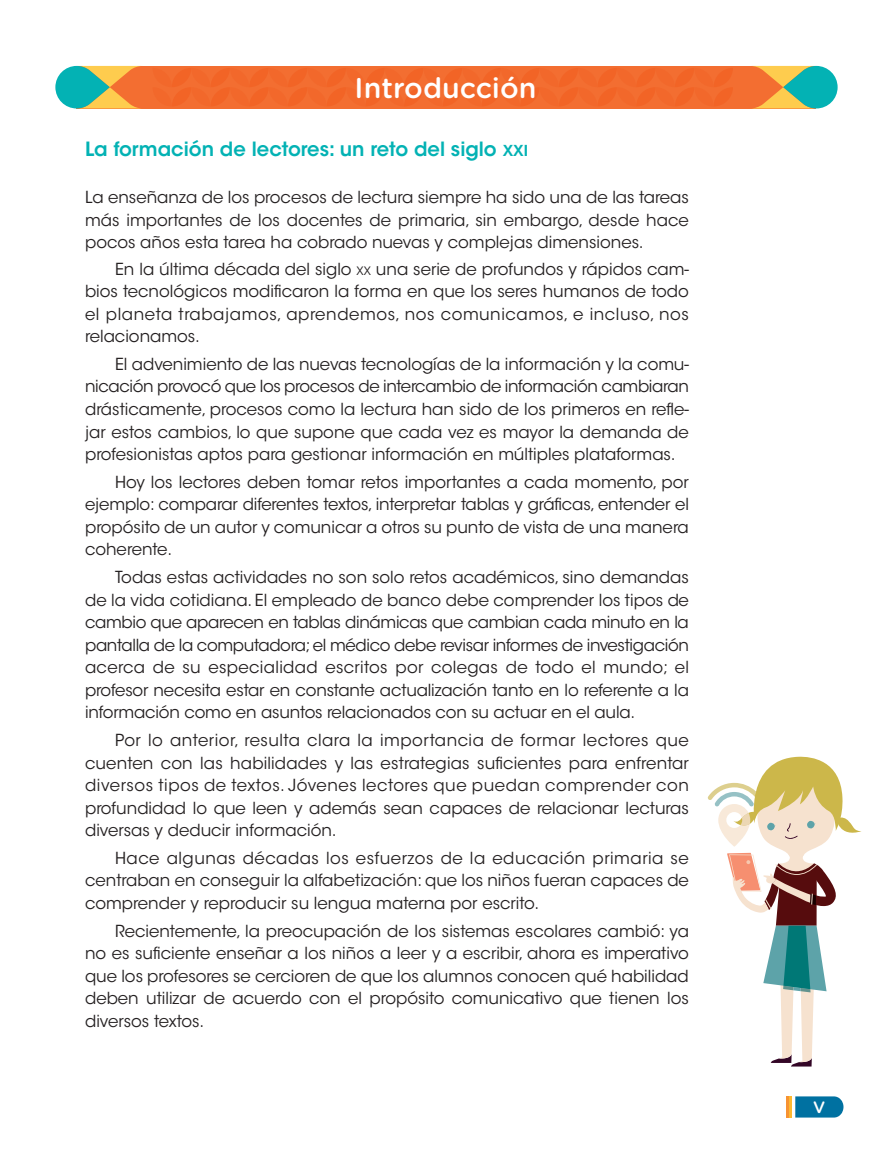
<style>
.page{position:relative;width:893px;height:1149px;background:#fff}
.page>*{position:absolute;margin:0;border:0;box-sizing:border-box;transform-origin:0 0}
.t1{font:500 28.5px "Gotham Rounded";color:#fff}
.t2{font:600 19.5px "ITC Avant Garde Std";color:#03b2b4}
.t3{font:16.5px/22.5px "ITC Avant Garde Std";color:#231f20;text-align:justify}
.t4{font:500 16.5px "Gotham Rounded";color:#fff}
.s1{font-size:15px}
.s2{font-size:11.55px}
</style>
<div class="page">
<svg style="left:795px;top:1096px;width:48px;height:21px"></svg>
<hr style="left:786px;top:1095px;width:3px;height:22px;background:#f79332">
<hr style="left:789px;top:1095px;width:2px;height:22px;background:#fdb931">
<div style="left:77px;top:66px;width:739px;height:42px;background:#f36e31"></div>
<svg style="left:172px;top:68px;width:561px;height:38px"></svg>
<svg style="left:753px;top:66px;width:85px;height:42px"></svg>
<svg style="left:55px;top:66px;width:85px;height:42px"></svg>
<svg style="left:708px;top:756px;width:153px;height:310px"></svg>
<h1 class="t1" style="left:355px;top:67px;width:183px">Introducción</h1>
<p class="t2" style="left:85px;top:136px;width:445px">La formación de lectores: un reto del siglo <span class="s1">XXI</span></p>
<p class="t3" style="left:85px;top:186px;width:605px">La enseñanza de los procesos de lectura siempre ha sido una de las tareas más importantes de los docentes de primaria, sin embargo, desde hace pocos años esta tarea ha cobrado nuevas y complejas dimensiones.</p>
<p class="t3" style="left:85px;top:257px;width:605px;text-indent:30px">En la última década del siglo <span class="s2">XX</span> una serie de profundos y rápidos cam&shy;bios tecnológicos modificaron la forma en que los seres humanos de todo el planeta trabajamos, aprendemos, nos comunicamos, e incluso, nos relacionamos.</p>
<p class="t3" style="left:85px;top:353px;width:605px;text-indent:30px">El advenimiento de las nuevas tecnologías de la información y la comu&shy;nicación provocó que los procesos de intercambio de información cambiaran drásticamente, procesos como la lectura han sido de los primeros en refle&shy;jar estos cambios, lo que supone que cada vez es mayor la demanda de profesionistas aptos para gestionar información en múltiples plataformas.</p>
<p class="t3" style="left:85px;top:470px;width:605px;text-indent:30px">Hoy los lectores deben tomar retos importantes a cada momento, por ejemplo: comparar diferentes textos, interpretar tablas y gráficas, entender el propósito de un autor y comunicar a otros su punto de vista de una manera coherente.</p>
<p class="t3" style="left:85px;top:566px;width:605px;text-indent:30px">Todas estas actividades no son solo retos académicos, sino demandas de la vida cotidiana. El empleado de banco debe comprender los tipos de cambio que aparecen en tablas dinámicas que cambian cada minuto en la pantalla de la computadora; el médico debe revisar informes de investigación acerca de su especialidad escritos por colegas de todo el mundo; el profesor necesita estar en constante actualización tanto en lo referente a la información como en asuntos relacionados con su actuar en el aula.</p>
<p class="t3" style="left:85px;top:728px;width:605px;text-indent:30px">Por lo anterior, resulta clara la importancia de formar lectores que cuenten con las habilidades y las estrategias suficientes para enfrentar diversos tipos de textos. Jóvenes lectores que puedan comprender con profundidad lo que leen y además sean capaces de relacionar lecturas diversas y deducir información.</p>
<p class="t3" style="left:85px;top:846px;width:605px;text-indent:30px">Hace algunas décadas los esfuerzos de la educación primaria se centraban en conseguir la alfabetización: que los niños fueran capaces de comprender y reproducir su lengua materna por escrito.</p>
<p class="t3" style="left:85px;top:919px;width:605px;text-indent:30px">Recientemente, la preocupación de los sistemas escolares cambió: ya no es suficiente enseñar a los niños a leer y a escribir, ahora es imperativo que los profesores se cercioren de que los alumnos conocen qué habilidad deben utilizar de acuerdo con el propósito comunicativo que tienen los diversos textos.</p>
<p class="t4" style="left:813px;top:1094px;width:14px">V</p>
</div>
